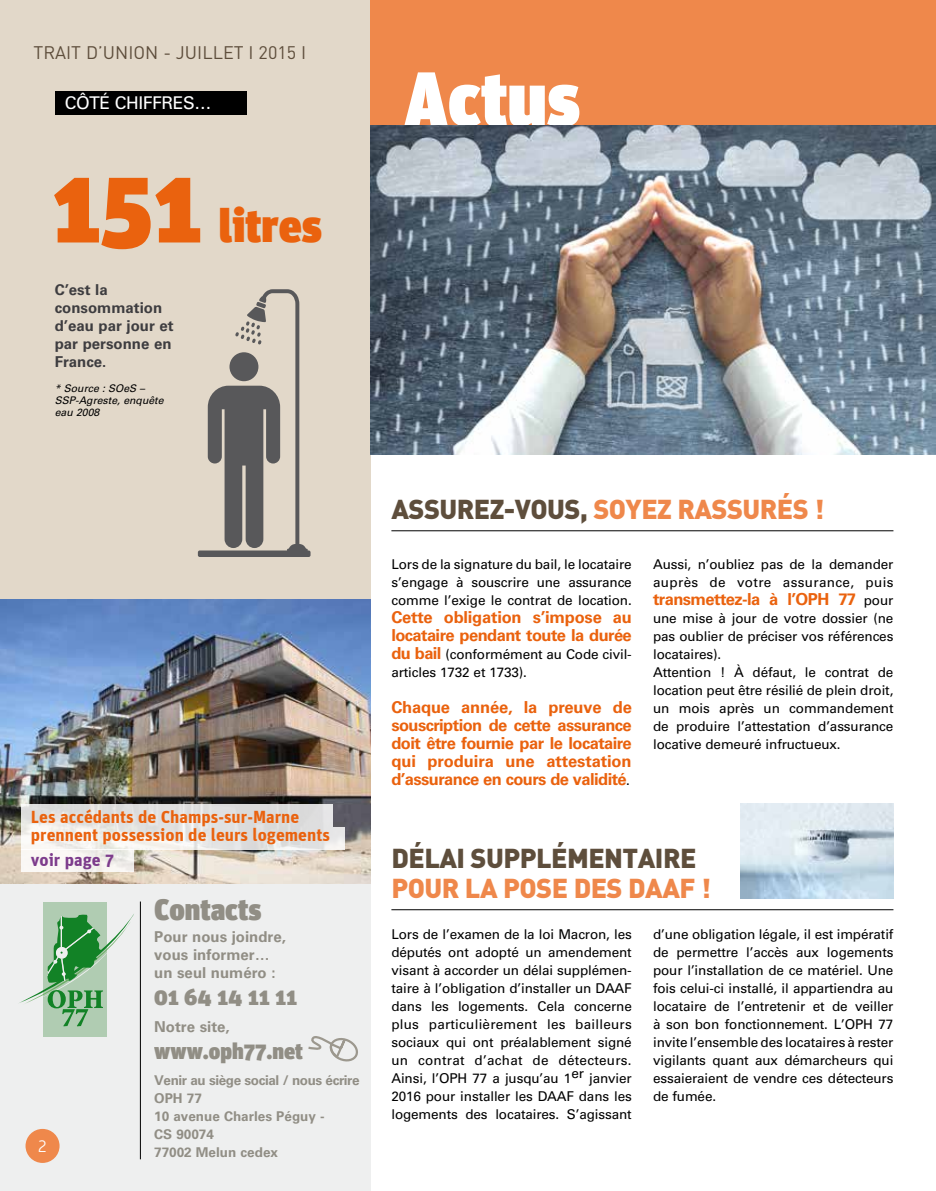
<style>
.page{position:relative;width:936px;height:1191px;background:#fff}
.page>*{position:absolute;margin:0;border:0;box-sizing:border-box;transform-origin:0 0}
.t1{font:900 76.5px "Unit";color:#fff}
.t2{font:900 46.5px "Unit";color:#ea620e}
.t3{font:900 30px "Unit";color:#9c988e}
.t4{font:900 27px "DIN";letter-spacing:-.02em;color:#ef884b}
.t5{font:900 27px "DIN";letter-spacing:-.02em;color:#5e4e3c}
.t6{font:900 22.5px "Unit";color:#9c988e}
.t7{font:18px "DIN";color:#5e4e3c}
.t8{font:700 17.7px/18px "Unit";color:#ea620e}
.t9{font:700 17.7px "Unit";color:#7d3c8c}
.t10{font:17.55px "Univers LT Std";letter-spacing:-.025em;color:#fff}
.t11{font:700 16.5px/18px "Univers LT Std";letter-spacing:-.035em;color:#ea620e}
.t12{font:300 16.5px "Alwyn New";color:#fff}
.t13{font:700 15px/18px "Univers LT Std";color:#3e3d40}
.t14{font:700 15px/18px "Univers LT Std";color:#9c988e}
.t15{font:13.5px/18px "Univers LT Std";letter-spacing:-.01em;color:#000;text-align:justify}
.t16{font:700 13.5px/18px "Univers LT Std";color:#9c988e}
.t17{font:italic 10.5px/12px "Univers LT Std";color:#000}
.s1{font-size:100.5px}
.s2{color:#5e4e3c}
.s3{font-weight:700;font-size:16.5px;color:#ea620e}
.s4{font-weight:400;font-size:13.5px;color:#000}
</style>
<div class="page">
<div style="left:0;top:0;width:370px;height:600px;background:#e2d8c9"></div>
<div style="left:0;top:883px;width:370px;height:308px;background:#eeefef"></div>
<div style="left:26px;top:1128px;width:34px;height:35px;background:#ef884b;border-radius:50%"></div>
<div style="left:370px;top:0;width:565px;height:126px;background:#ef884b"></div>
<hr style="left:140px;top:901px;width:1px;height:258px;background:#000">
<img style="left:370px;top:126px;width:565px;height:328px">
<div style="left:43px;top:901px;width:64px;height:135px;background:#b0ccb2"></div>
<svg style="left:19px;top:914px;width:115px;height:112px"></svg>
<svg style="left:308px;top:1036px;width:50px;height:26px"></svg>
<img style="left:0;top:599px;width:370px;height:284px">
<div style="left:55px;top:91px;width:192px;height:23px;background:#000"></div>
<div style="left:21px;top:803px;width:312px;height:23px;background:#dedede"></div>
<svg style="left:21px;top:826px;width:324px;height:23px"></svg>
<div style="left:21px;top:849px;width:113px;height:23px;background:linear-gradient(to right,#fefbf8,#edece8)"></div>
<svg style="left:198px;top:289px;width:112px;height:268px"></svg>
<hr style="left:391px;top:530px;width:502px;height:1px;background:#000">
<hr style="left:391px;top:909px;width:502px;height:1px;background:#000">
<img style="left:740px;top:803px;width:153px;height:95px">
<h3 class="t7" style="left:34px;top:41px;width:274px">TRAIT D’UNION - JUILLET I 2015 I</h3>
<p class="t10" style="left:65px;top:92px;width:148px">CÔTÉ CHIFFRES…</p>
<h2 class="t2" style="left:52px;top:197px;width:272px"><span class="s1">151</span> litres</h2>
<p class="t13" style="left:55px;top:281px;width:120px">C’est la consommation d’eau par jour et par personne en<br>France.</p>
<p class="t17" style="left:55px;top:382px;width:110px">* Source : SOeS –<br>SSP-Agreste, enquête eau 2008</p>
<h3 class="t8" style="left:31px;top:807px;width:300px">Les accédants de Champs-sur-Marne prennent possession de leurs logements</h3>
<h3 class="t9" style="left:31px;top:848px;width:85px">voir page 7</h3>
<p class="t12" style="left:38px;top:1137px;width:10px">2</p>
<h3 class="t3" style="left:154px;top:891px;width:109px">Contacts</h3>
<p class="t14" style="left:154px;top:928px;width:133px">Pour nous joindre, vous informer… un seul numéro :</p>
<h3 class="t6" style="left:154px;top:983px;width:144px">01 64 14 11 11</h3>
<p class="t14" style="left:154px;top:1017px;width:77px">Notre site,</p>
<h3 class="t6" style="left:154px;top:1037px;width:150px">www.oph77.net</h3>
<p class="t16" style="left:154px;top:1071px;width:207px">Venir au siège social / nous écrire<br>OPH 77<br>10 avenue Charles Péguy -<br>CS 90074<br>77002 Melun cedex</p>
<h1 class="t1" style="left:404px;top:51px;width:178px">Actus</h1>
<h3 class="t4" style="left:391px;top:491px;width:434px"><span class="s2">ASSUREZ-VOUS,</span> SOYEZ RASSURÉS !</h3>
<p class="t15" style="left:391px;top:555px;width:242px">Lors de la signature du bail, le locataire s’engage à souscrire une assurance comme l’exige le contrat de location.</p>
<p class="t11" style="left:391px;top:608px;width:242px">Cette obligation s’impose au locataire pendant toute la durée</p>
<p class="t15" style="left:391px;top:645px;width:242px"><span class="s3">du bail</span> (conformément au Code civil&shy;articles 1732 et 1733).</p>
<p class="t11" style="left:391px;top:698px;width:242px;text-align:justify">Chaque année, la preuve de souscription de cette assurance doit être fournie par le locataire qui produira une attestation d’assurance en cours de validité<span class="s4">.</span></p>
<p class="t15" style="left:653px;top:555px;width:242px">Aussi, n’oubliez pas de la demander auprès de votre assurance, puis</p>
<p class="t11" style="left:653px;top:590px;width:242px">transmettez-la à l’OPH 77 <span class="s4">pour</span></p>
<p class="t15" style="left:653px;top:609px;width:242px;text-align:left">une mise à jour de votre dossier (ne pas oublier de préciser vos références locataires).<br>Attention ! À défaut, le contrat de location peut être résilié de plein droit, un mois après un commandement de produire l’attestation d’assurance locative demeuré infructueux.</p>
<h3 class="t5" style="left:391px;top:839px;width:306px">DÉLAI SUPPLÉMENTAIRE</h3>
<h3 class="t4" style="left:391px;top:869px;width:321px">POUR LA POSE DES DAAF !</h3>
<p class="t15" style="left:391px;top:925px;width:242px">Lors de l’examen de la loi Macron, les députés ont adopté un amendement visant à accorder un délai supplémen&shy;taire à l’obligation d’installer un DAAF dans les logements. Cela concerne plus particulièrement les bailleurs sociaux qui ont préalablement signé un contrat d’achat de détecteurs.<br>Ainsi, l’OPH 77 a jusqu’au 1er janvier 2016 pour installer les DAAF dans les logements des locataires. S’agissant</p>
<p class="t15" style="left:653px;top:925px;width:242px">d’une obligation légale, il est impératif de permettre l’accès aux logements pour l’installation de ce matériel. Une fois celui-ci installé, il appartiendra au locataire de l’entretenir et de veiller à son bon fonctionnement. L’OPH 77 invite l’ensemble des locataires à rester vigilants quant aux démarcheurs qui essaieraient de vendre ces détecteurs de fumée.</p>
</div>
